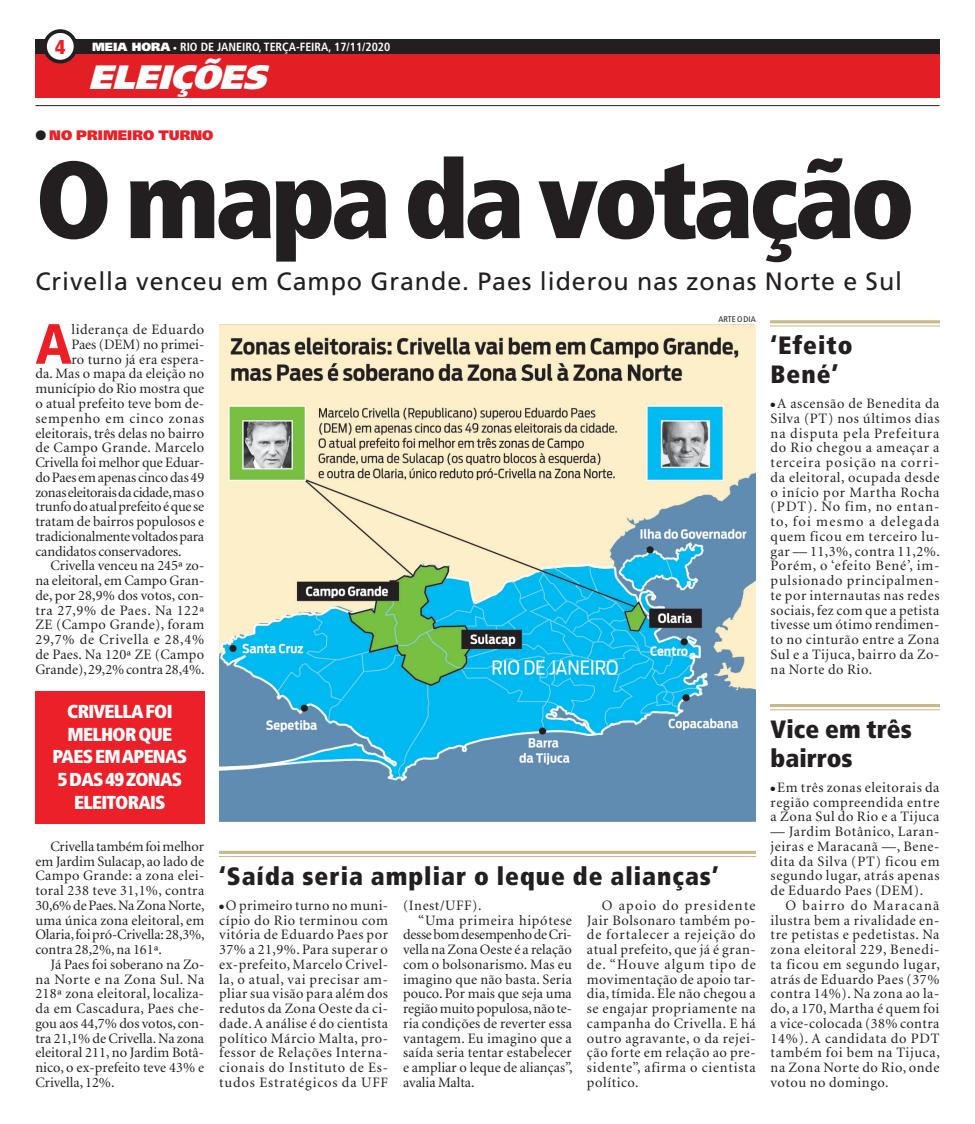
<style>
.page{position:relative;width:975px;height:1124px;background:#fff}
.page>*{position:absolute;margin:0;border:0;box-sizing:border-box;transform-origin:0 0}
.t1{font:900 condensed 108.75px "Frutiger";letter-spacing:-.045em;color:#231f20}
.t2{font:900 condensed 56.62px "Frutiger";color:#ed1f26}
.t3{font:italic 900 33.75px "Frutiger";color:#fff}
.t4{font:25px "Frutiger";letter-spacing:.035em;color:#231f20}
.t5{font:900 condensed 25px/28.8px "Frutiger";letter-spacing:.04em;color:#231f20}
.t6{font:900 condensed 25px/28.8px "Frutiger";color:#231f20}
.t7{font:900 condensed 20px "Frutiger";color:#ed1f26}
.t8{font:900 condensed 18.75px/22.5px "Frutiger";letter-spacing:-.04em;color:#fff;text-align:center}
.t9{font:14.38px/14.8px "Minion";letter-spacing:.02em;color:#231f20;text-align:justify}
.t10{font:14.38px "Minion";color:#231f20}
.t11{font:14.38px/14.8px "Minion";letter-spacing:.04em;color:#231f20;text-align:center}
.t12{font:14.38px "Minion";letter-spacing:-.01em;color:#231f20}
.t13{font:14.38px "Minion";letter-spacing:-.005em;color:#231f20}
.t14{font:14.38px "Minion";letter-spacing:-.02em;color:#231f20}
.t15{font:14.38px "Minion";letter-spacing:-.015em;color:#231f20}
.t16{font:14.38px "Minion";letter-spacing:.05em;color:#231f20}
.t17{font:14.38px "Minion";letter-spacing:.045em;color:#231f20}
.t18{font:14.38px "Minion";letter-spacing:.055em;color:#231f20}
.t19{font:900 13.75px "Frutiger";color:#ed1f26}
.t20{font:700 condensed 11.88px "Frutiger";color:#fff}
.t21{font:condensed 8.12px "Frutiger";color:#231f20;scale:1.08 1}
.s1{font-weight:900;font-stretch:normal}
</style>
<div class="page">
<hr style="left:35px;top:105px;width:904px;height:1px;background:#231f20">
<div style="left:35px;top:54px;width:904px;height:44px;background:#e31f25"></div>
<svg style="left:770px;top:323px;width:169px;height:1px"></svg>
<hr style="left:770px;top:320px;width:169px;height:3px;background:#c7ba88">
<hr style="left:770px;top:325px;width:169px;height:1px;background:#c7ba88">
<div style="left:770px;top:704px;width:169px;height:6px;background:#fbfaf7"></div>
<hr style="left:770px;top:704px;width:169px;height:3px;background:#c7ba88">
<hr style="left:770px;top:709px;width:169px;height:1px;background:#c7ba88">
<svg style="left:219px;top:853px;width:536px;height:1px"></svg>
<hr style="left:219px;top:850px;width:536px;height:3px;background:#c7ba88">
<hr style="left:219px;top:855px;width:536px;height:1px;background:#c7ba88">
<img style="left:219px;top:324px;width:536px;height:497px">
<div style="left:35px;top:691px;width:169px;height:133px;background:#ec2028"></div>
<div style="left:35px;top:39px;width:904px;height:15px;background:#231f20"></div>
<div style="left:45px;top:31px;width:31px;height:31px;background:#fff;border-radius:50%"></div>
<div style="left:43px;top:29px;width:34px;height:34px;border:4px solid #231f20;border-radius:50%"></div>
<h3 class="t7" style="left:55px;top:35px;width:12px">4</h3>
<p class="t20" style="left:92px;top:40px;width:220px"><span class="s1">MEIA HORA ·</span> RIO DE JANEIRO, TERÇA-FEIRA</p>
<p class="t20" style="left:328px;top:40px;width:63px">, 17/11/2020</p>
<h3 class="t3" style="left:89px;top:57px;width:189px">ELEIÇÕES</h3>
<p class="t19" style="left:49px;top:127px;width:165px">NO PRIMEIRO TURNO</p>
<h1 class="t1" style="left:35px;top:134px;width:880px">O mapa da votação</h1>
<h3 class="t4" style="left:35px;top:266px;width:868px">Crivella venceu em Campo Grande. Paes liderou nas zonas Norte e Sul</h3>
<h2 class="t2" style="left:35px;top:310px;width:38px">A</h2>
<p class="t9" style="left:71px;top:323px;width:134px">liderança de Eduardo</p>
<p class="t13" style="left:71px;top:337px;width:134px">Paes (DEM) no primei-</p>
<p class="t9" style="left:71px;top:352px;width:134px">ro turno já era espera-</p>
<p class="t9" style="left:35px;top:367px;width:170px">da. Mas o mapa da eleição no</p>
<p class="t9" style="left:35px;top:382px;width:170px">município do Rio mostra que</p>
<p class="t9" style="left:35px;top:396px;width:170px">o atual prefeito teve bom de-</p>
<p class="t18" style="left:35px;top:411px;width:170px">sempenho em cinco zonas</p>
<p class="t9" style="left:35px;top:426px;width:170px">eleitorais, três delas no bairro</p>
<p class="t9" style="left:35px;top:441px;width:170px">de Campo Grande. Marcelo</p>
<p class="t12" style="left:35px;top:455px;width:170px">Crivella foi melhor que Eduar-</p>
<p class="t12" style="left:35px;top:470px;width:170px">do Paes em apenas cinco das 49</p>
<p class="t14" style="left:35px;top:485px;width:170px">zonas eleitorais da cidade, maso</p>
<p class="t15" style="left:35px;top:499px;width:170px">trunfo do atual prefeito é que se</p>
<p class="t10" style="left:35px;top:514px;width:170px">tratam de bairros populosos e</p>
<p class="t14" style="left:35px;top:529px;width:170px">tradicionalmente voltados para</p>
<p class="t12" style="left:35px;top:544px;width:148px">candidatos conservadores.</p>
<p class="t10" style="left:50px;top:558px;width:155px">Crivella venceu na 245ª zo-</p>
<p class="t10" style="left:35px;top:573px;width:170px">na eleitoral, em Campo Gran-</p>
<p class="t9" style="left:35px;top:588px;width:170px">de, por 28,9% dos votos, con-</p>
<p class="t17" style="left:35px;top:603px;width:170px">tra 27,9% de Paes. Na 122ª</p>
<p class="t9" style="left:35px;top:618px;width:170px">ZE (Campo Grande), foram</p>
<p class="t16" style="left:35px;top:632px;width:170px">29,7% de Crivella e 28,4%</p>
<p class="t9" style="left:35px;top:647px;width:170px">de Paes. Na 120ª ZE (Campo</p>
<p class="t13" style="left:35px;top:662px;width:171px">Grande), 29,2% contra 28,4%.</p>
<h3 class="t8" style="left:53px;top:700px;width:136px">CRIVELLA FOI<br>MELHOR QUE<br>PAES EM APENAS<br>5 DAS 49 ZONAS<br>ELEITORAIS</h3>
<p class="t9" style="left:35px;top:839px;width:171px;text-indent:15px">Crivella também foi melhor em Jardim Sulacap, ao lado de Campo Grande: a zona elei&shy;toral 238 teve 31,1%, contra 30,6% de Paes. Na Zona Norte, uma única zona eleitoral, em Olaria, foi pró-Crivella: 28,3%, contra 28,2%, na 161ª.</p>
<p class="t9" style="left:35px;top:957px;width:170px;text-indent:15px">Já Paes foi soberano na Zo&shy;na Norte e na Zona Sul. Na 218ª zona eleitoral, localiza&shy;da em Cascadura, Paes che&shy;gou aos 44,7% dos votos, con&shy;tra 21,1% de Crivella. Na zona eleitoral 211, no Jardim Botâ&shy;nico, o ex-prefeito teve 43% e Crivella, 12%.</p>
<p class="t21" style="left:718px;top:315px;width:36px">ARTE O DIA</p>
<h3 class="t5" style="left:770px;top:331px;width:83px">‘Efeito<br>Bené’</h3>
<p class="t9" style="left:770px;top:396px;width:171px;text-indent:7px">A ascensão de Benedita da Silva (PT) nos últimos dias na disputa pela Prefeitura do Rio chegou a ameaçar a terceira posição na corri&shy;da eleitoral, ocupada desde o início por Martha Rocha (PDT). No fim, no entan&shy;to, foi mesmo a delegada quem ficou em terceiro lu&shy;gar — 11,3%, contra 11,2%.<br>Porém, o ‘efeito Bené’, im&shy;pulsionado principalmen&shy;te por internautas nas redes sociais, fez com que a petista tivesse um ótimo rendimen&shy;to no cinturão entre a Zona Sul e a Tijuca, bairro da Zo&shy;na Norte do Rio.</p>
<h3 class="t5" style="left:219px;top:861px;width:500px">‘Saída seria ampliar o leque de alianças’</h3>
<p class="t9" style="left:219px;top:898px;width:170px;text-align:center">O primeiro turno no muni&shy;cípio do Rio terminou com vitória de Eduardo Paes por<br>37% a 21,9%. Para superar o ex-prefeito, Marcelo Crivel&shy;la, o atual, vai precisar am&shy;pliar sua visão para além dos redutos da Zona Oeste da ci&shy;dade. A análise é do cientista político Márcio Malta, pro&shy;fessor de Relações Interna&shy;cionais do Instituto de Es&shy;tudos Estratégicos da UFF</p>
<p class="t11" style="left:403px;top:898px;width:80px">(Inest/UFF).</p>
<p class="t16" style="left:418px;top:912px;width:155px">“Uma primeira hipótese</p>
<p class="t15" style="left:403px;top:927px;width:170px">desse bom desempenho de Cri-</p>
<p class="t10" style="left:403px;top:942px;width:170px">vella na Zona Oeste é a relação</p>
<p class="t9" style="left:403px;top:957px;width:170px">com o bolsonarismo. Mas eu</p>
<p class="t9" style="left:403px;top:972px;width:170px">imagino que não basta. Seria</p>
<p class="t9" style="left:403px;top:986px;width:170px">pouco. Por mais que seja uma</p>
<p class="t13" style="left:403px;top:1001px;width:170px">região muito populosa, não te-</p>
<p class="t9" style="left:403px;top:1016px;width:170px">ria condições de reverter essa</p>
<p class="t9" style="left:403px;top:1031px;width:170px">vantagem. Eu imagino que a</p>
<p class="t9" style="left:403px;top:1045px;width:170px">saída seria tentar estabelecer</p>
<p class="t9" style="left:403px;top:1060px;width:171px">e ampliar o leque de alianças”,</p>
<p class="t10" style="left:403px;top:1075px;width:73px">avalia Malta.</p>
<p class="t9" style="left:587px;top:898px;width:170px;text-indent:15px">O apoio do presidente Jair Bolsonaro também po&shy;de fortalecer a rejeição do atual prefeito, que já é gran&shy;de. “Houve algum tipo de movimentação de apoio tar&shy;dia, tímida. Ele não chegou a se engajar propriamente na campanha do Crivella. E há outro agravante, o da rejei&shy;ção forte em relação ao pre&shy;sidente”, afirma o cientista político.</p>
<h3 class="t6" style="left:770px;top:714px;width:143px">Vice em três bairros</h3>
<p class="t11" style="left:770px;top:780px;width:170px">Em três zonas eleitorais da região compreendida entre a Zona Sul do Rio e a Tijuca</p>
<p class="t9" style="left:770px;top:824px;width:170px">— Jardim Botânico, Laran&shy;jeiras e Maracanã —, Bene&shy;dita da Silva (PT) ficou em segundo lugar, atrás apenas de Eduardo Paes (DEM).</p>
<p class="t9" style="left:770px;top:898px;width:171px;text-indent:15px">O bairro do Maracanã ilustra bem a rivalidade en&shy;tre petistas e pedetistas. Na zona eleitoral 229, Benedi&shy;ta ficou em segundo lugar, atrás de Eduardo Paes (37% contra 14%). Na zona ao la&shy;do, a 170, Martha é quem foi a vice-colocada (38% contra 14%). A candidata do PDT também foi bem na Tijuca, na Zona Norte do Rio, onde votou no domingo.</p>
</div>
